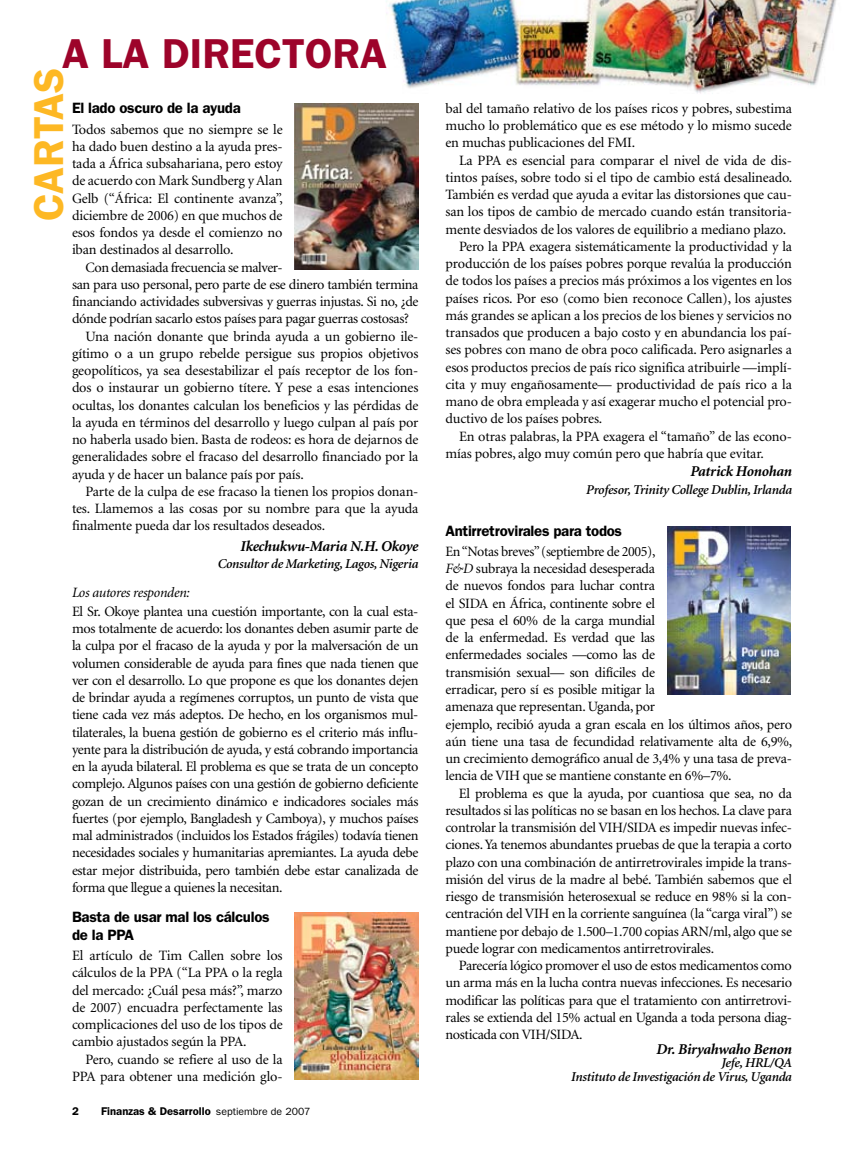
<style>
.page{position:relative;width:864px;height:1161px;background:#fff}
.page>*{position:absolute;margin:0;border:0;box-sizing:border-box;transform-origin:0 0}
.t1{font:600 42px "Franklin Gothic";color:#9d032a}
.t2{font:600 42px "Franklin Gothic";color:#fdb824}
.t3{font:600 15px/18px "Franklin Gothic";letter-spacing:-.02em;color:#000}
.t4{font:italic 700 15px "Minion";letter-spacing:-.02em;color:#000}
.t5{font:14.25px/17.2px "Minion";letter-spacing:-.015em;color:#000;text-align:justify}
.t6{font:italic 14.25px "Minion";letter-spacing:-.02em;color:#000}
.t7{font:italic 600 13.5px/13.5px "Minion";letter-spacing:-.02em;color:#000;text-align:right}
.t8{font:600 11.25px "Franklin Gothic";color:#000}
.s1{font-weight:400;font-size:10.5px}
.s2{font-style:italic}
</style>
<div class="page">
<img style="left:386px;top:0;width:450px;height:94px">
<img style="left:295px;top:104px;width:123px;height:166px">
<img style="left:295px;top:912px;width:123px;height:168px">
<img style="left:667px;top:527px;width:124px;height:167px">
<h1 class="t1" style="left:62px;top:28px;width:271px">A LA DIRECTORA</h1>
<p class="t3" style="left:72px;top:99px;width:170px">El lado oscuro de la ayuda</p>
<p class="t5" style="left:72px;top:121px;width:213px">Todos sabemos que no siempre se le ha dado buen destino a la ayuda pres&shy;tada a África subsahariana, pero estoy de acuerdo con Mark Sundberg y Alan Gelb (“África: El continente avanza”, diciembre de 2006) en que muchos de esos fondos ya desde el comienzo no iban destinados al desarrollo.</p>
<p class="t5" style="left:85px;top:259px;width:199px">Con demasiada frecuencia se malver-</p>
<p class="t5" style="left:72px;top:276px;width:348px">san para uso personal, pero parte de ese dinero también termina</p>
<p class="t5" style="left:72px;top:293px;width:348px">financiando actividades subversivas y guerras injustas. Si no, ¿de</p>
<p class="t5" style="left:72px;top:311px;width:339px">dónde podrían sacarlo estos países para pagar guerras costosas?</p>
<p class="t5" style="left:85px;top:328px;width:334px">Una nación donante que brinda ayuda a un gobierno ile-</p>
<p class="t5" style="left:72px;top:345px;width:348px">gítimo o a un grupo rebelde persigue sus propios objetivos</p>
<p class="t5" style="left:72px;top:362px;width:348px">geopolíticos, ya sea desestabilizar el país receptor de los fon-</p>
<p class="t5" style="left:72px;top:380px;width:348px">dos o instaurar un gobierno títere. Y pese a esas intenciones</p>
<p class="t5" style="left:72px;top:397px;width:348px">ocultas, los donantes calculan los beneficios y las pérdidas de</p>
<p class="t5" style="left:72px;top:414px;width:348px">la ayuda en términos del desarrollo y luego culpan al país por</p>
<p class="t5" style="left:72px;top:431px;width:348px">no haberla usado bien. Basta de rodeos: es hora de dejarnos de</p>
<p class="t5" style="left:72px;top:449px;width:348px">generalidades sobre el fracaso del desarrollo financiado por la</p>
<p class="t5" style="left:72px;top:466px;width:233px">ayuda y de hacer un balance país por país.</p>
<p class="t5" style="left:85px;top:483px;width:334px">Parte de la culpa de ese fracaso la tienen los propios donan-</p>
<p class="t5" style="left:72px;top:501px;width:348px">tes. Llamemos a las cosas por su nombre para que la ayuda</p>
<p class="t5" style="left:72px;top:518px;width:255px">finalmente pueda dar los resultados deseados.</p>
<p class="t4" style="left:241px;top:538px;width:179px">Ikechukwu-Maria N.H. Okoye</p>
<p class="t7" style="left:218px;top:557px;width:202px">Consultor de Marketing, Lagos, Nigeria</p>
<p class="t6" style="left:72px;top:585px;width:119px">Los autores responden:</p>
<p class="t5" style="left:72px;top:603px;width:348px">El Sr. Okoye plantea una cuestión importante, con la cual esta&shy;mos totalmente de acuerdo: los donantes deben asumir parte de la culpa por el fracaso de la ayuda y por la malversación de un volumen considerable de ayuda para fines que nada tienen que ver con el desarrollo. Lo que propone es que los donantes dejen de brindar ayuda a regímenes corruptos, un punto de vista que tiene cada vez más adeptos. De hecho, en los organismos mul&shy;tilaterales, la buena gestión de gobierno es el criterio más influ&shy;yente para la distribución de ayuda, y está cobrando importancia en la ayuda bilateral. El problema es que se trata de un concepto complejo. Algunos países con una gestión de gobierno deficiente gozan de un crecimiento dinámico e indicadores sociales más fuertes (por ejemplo, Bangladesh y Camboya), y muchos países mal administrados (incluidos los Estados frágiles) todavía tienen necesidades sociales y humanitarias apremiantes. La ayuda debe estar mejor distribuida, pero también debe estar canalizada de forma que llegue a quienes la necesitan.</p>
<p class="t3" style="left:72px;top:908px;width:199px">Basta de usar mal los cálculos de la PPA</p>
<p class="t5" style="left:72px;top:947px;width:212px">El artículo de Tim Callen sobre los cálculos de la PPA (“La PPA o la regla del mercado: ¿Cuál pesa más?”, marzo de 2007) encuadra perfectamente las complicaciones del uso de los tipos de cambio ajustados según la PPA.</p>
<p class="t5" style="left:72px;top:1051px;width:212px;text-align:right">Pero, cuando se refiere al uso de la<br>PPA para obtener una medición glo-</p>
<h1 class="t2" style="left:24px;top:221px;width:155px;rotate:-90deg">CARTAS</h1>
<p class="t8" style="left:101px;top:1105px;width:211px">Finanzas &amp; Desarrollo <span class="s1">septiembre de 2007</span></p>
<p class="t5" style="left:446px;top:100px;width:348px">bal del tamaño relativo de los países ricos y pobres, subestima mucho lo problemático que es ese método y lo mismo sucede en muchas publicaciones del FMI.</p>
<p class="t5" style="left:459px;top:152px;width:334px">La PPA es esencial para comparar el nivel de vida de dis-</p>
<p class="t5" style="left:446px;top:169px;width:348px">tintos países, sobre todo si el tipo de cambio está desalineado.</p>
<p class="t5" style="left:446px;top:186px;width:348px">También es verdad que ayuda a evitar las distorsiones que cau-</p>
<p class="t5" style="left:446px;top:204px;width:348px">san los tipos de cambio de mercado cuando están transitoria-</p>
<p class="t5" style="left:446px;top:221px;width:342px">mente desviados de los valores de equilibrio a mediano plazo.</p>
<p class="t5" style="left:459px;top:238px;width:335px">Pero la PPA exagera sistemáticamente la productividad y la</p>
<p class="t5" style="left:446px;top:255px;width:348px">producción de los países pobres porque revalúa la producción</p>
<p class="t5" style="left:446px;top:273px;width:348px">de todos los países a precios más próximos a los vigentes en los</p>
<p class="t5" style="left:446px;top:290px;width:348px">países ricos. Por eso (como bien reconoce Callen), los ajustes</p>
<p class="t5" style="left:446px;top:307px;width:348px">más grandes se aplican a los precios de los bienes y servicios no</p>
<p class="t5" style="left:446px;top:324px;width:348px">transados que producen a bajo costo y en abundancia los paí-</p>
<p class="t5" style="left:446px;top:342px;width:348px">ses pobres con mano de obra poco calificada. Pero asignarles a</p>
<p class="t5" style="left:446px;top:359px;width:348px">esos productos precios de país rico significa atribuirle —implí-</p>
<p class="t5" style="left:446px;top:376px;width:348px">cita y muy engañosamente— productividad de país rico a la</p>
<p class="t5" style="left:446px;top:393px;width:348px">mano de obra empleada y así exagerar mucho el potencial pro-</p>
<p class="t5" style="left:446px;top:411px;width:158px">ductivo de los países pobres.</p>
<p class="t5" style="left:459px;top:428px;width:334px">En otras palabras, la PPA exagera el “tamaño” de las econo-</p>
<p class="t5" style="left:446px;top:445px;width:320px">mías pobres, algo muy común pero que habría que evitar.</p>
<p class="t4" style="left:690px;top:464px;width:103px">Patrick Honohan</p>
<p class="t7" style="left:586px;top:483px;width:207px">Profesor, Trinity College Dublin, Irlanda</p>
<p class="t3" style="left:446px;top:522px;width:178px">Antirretrovirales para todos</p>
<p class="t5" style="left:446px;top:543px;width:348px;text-align:left">En “Notas breves” (septiembre de 2005),<br><span class="s2">F&amp;D</span> subraya la necesidad desesperada<br>de nuevos fondos para luchar contra<br>el SIDA en África, continente sobre el<br>que pesa el 60% de la carga mundial<br>de la enfermedad. Es verdad que las<br>enfermedades sociales —como las de<br>transmisión sexual— son difíciles de<br>erradicar, pero sí es posible mitigar la<br>amenaza que representan. Uganda, por<br>ejemplo, recibió ayuda a gran escala en los últimos años, pero aún tiene una tasa de fecundidad relativamente alta de 6,9%, un crecimiento demográfico anual de 3,4% y una tasa de preva&shy;lencia de VIH que se mantiene constante en 6%–7%.</p>
<p class="t5" style="left:446px;top:785px;width:348px;text-indent:13px">El problema es que la ayuda, por cuantiosa que sea, no da resultados si las políticas no se basan en los hechos. La clave para controlar la transmisión del VIH/SIDA es impedir nuevas infec&shy;ciones. Ya tenemos abundantes pruebas de que la terapia a corto plazo con una combinación de antirretrovirales impide la trans&shy;misión del virus de la madre al bebé. También sabemos que el riesgo de transmisión heterosexual se reduce en 98% si la con&shy;centración del VIH en la corriente sanguínea (la “carga viral”) se mantiene por debajo de 1.500–1.700 copias ARN/ml, algo que se puede lograr con medicamentos antirretrovirales.</p>
<p class="t5" style="left:446px;top:957px;width:348px;text-indent:13px">Parecería lógico promover el uso de estos medicamentos como un arma más en la lucha contra nuevas infecciones. Es necesario modificar las políticas para que el tratamiento con antirretrovi&shy;rales se extienda del 15% actual en Uganda a toda persona diag&shy;nosticada con VIH/SIDA.</p>
<p class="t4" style="left:656px;top:1042px;width:137px">Dr. Biryahwaho Benon</p>
<p class="t7" style="left:571px;top:1057px;width:222px">Jefe, HRL/QA<br>Instituto de Investigación de Virus, Uganda</p>
</div>
